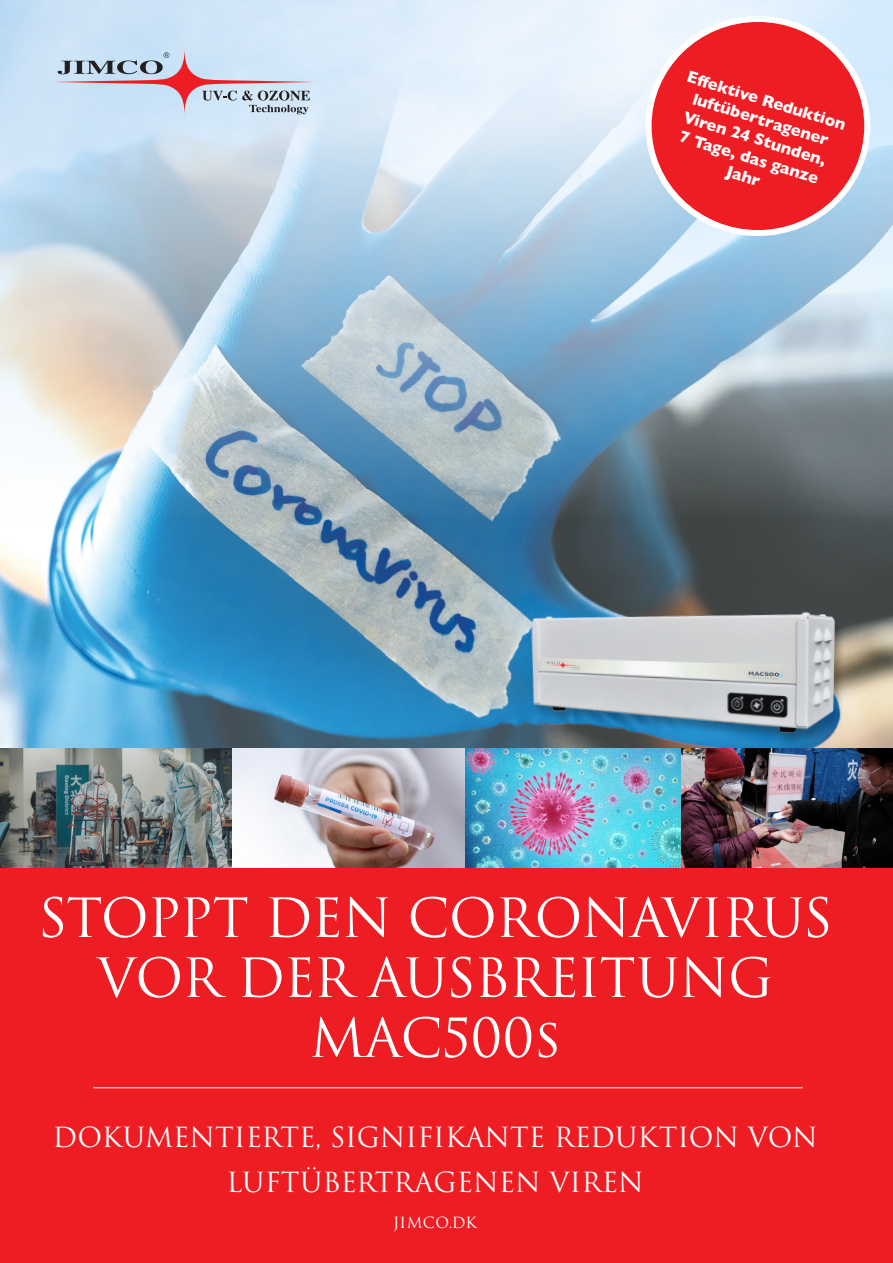
<style>
.page{position:relative;width:893px;height:1263px;background:#fff}
.page>*{position:absolute;margin:0;border:0;box-sizing:border-box;transform-origin:0 0}
.t1{font:52.5px/60px "Trajan Pro 3";letter-spacing:-.015em;color:#fff;text-align:center}
.t2{font:27px/45px "Trajan Pro 3";color:#fff;text-align:center}
.t3{font:800 16.5px/19.8px "Gill Sans Nova";color:#fff;text-align:center}
.t4{font:15px "Trajan Pro 3";letter-spacing:.03em;color:#fff}
</style>
<div class="page">
<img style="left:0;top:0;width:893px;height:748px">
<div style="left:0;top:868px;width:893px;height:395px;background:#ee1d23"></div>
<hr style="left:93px;top:1087px;width:710px;height:1px;background:#fff">
<img style="left:0;top:748px;width:466px;height:120px">
<img style="left:466px;top:748px;width:216px;height:120px">
<img style="left:682px;top:748px;width:211px;height:120px">
<div style="left:649px;top:19px;width:218px;height:214px;background:#ee1d23;border-radius:50%"></div>
<div style="left:646px;top:16px;width:224px;height:220px;border:6px solid #fff;border-radius:50%"></div>
<hr style="left:892px;top:787px;width:1px;height:476px;background:#1587c1">
<svg style="left:54px;top:50px;width:261px;height:64px;background:#c4c9da"></svg>
<img style="left:506px;top:596px;width:352px;height:152px">
<p class="t3" style="left:690px;top:67px;width:166px;rotate:17deg">Eff ektive Reduktion luftübertragener</p>
<p class="t3" style="left:687px;top:107px;width:150px;rotate:17deg">Viren 24 Stunden,</p>
<p class="t3" style="left:683px;top:126px;width:146px;rotate:17deg">7 Tage, das ganze<br>Jahr</p>
<p class="t1" style="left:38px;top:890px;width:797px">STOPPT DEN CORONAVIRUS<br>VOR DER AUSBREITUNG</p>
<p class="t1" style="left:310px;top:1010px;width:253px">MAC500S</p>
<p class="t2" style="left:53px;top:1116px;width:767px">DOKUMENTIERTE, SIGNIFIKANTE REDUKTION VON<br>LUFTÜBERTRAGENEN VIREN</p>
<p class="t4" style="left:393px;top:1212px;width:86px">JIMCO.DK</p>
</div>
